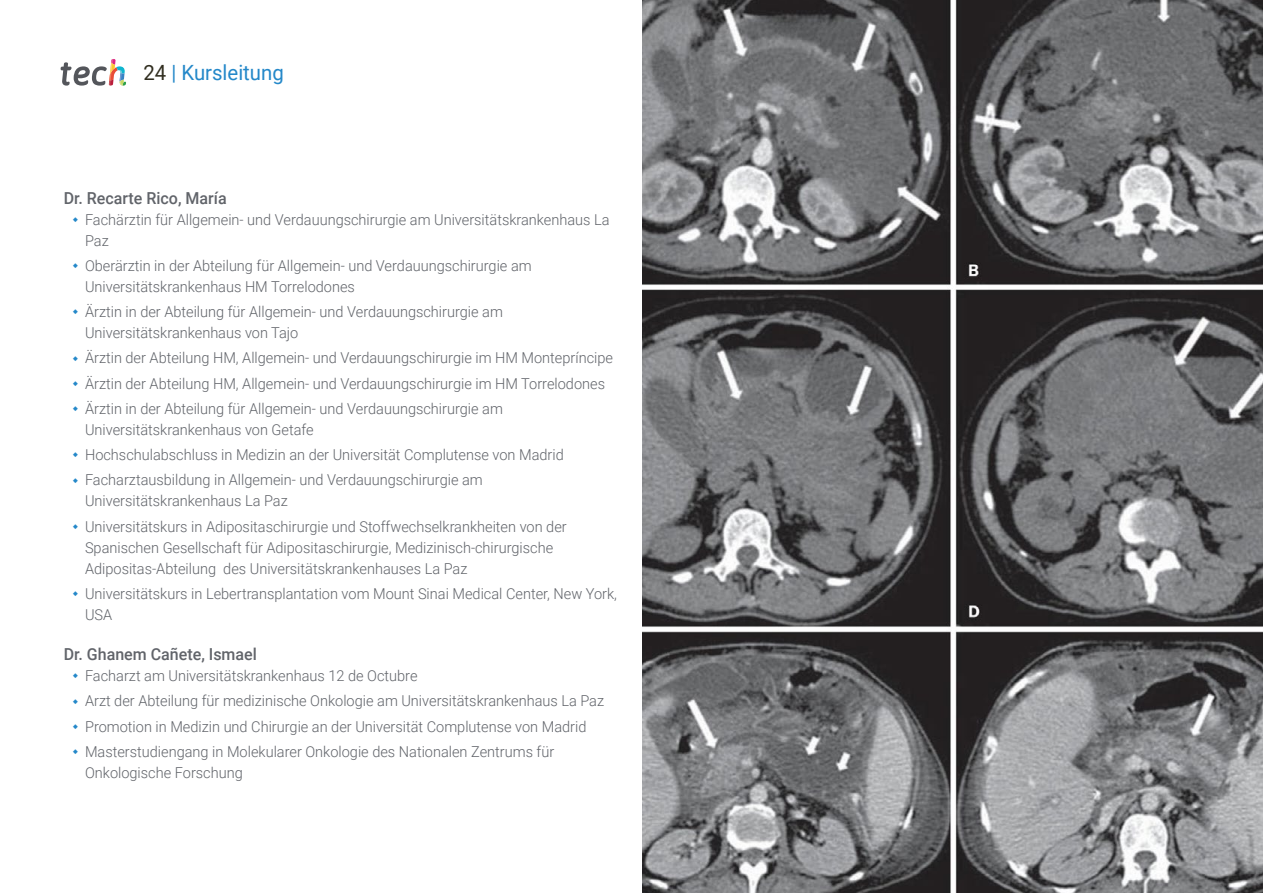
<style>
.page{position:relative;width:1263px;height:893px;background:#fff}
.page>*{position:absolute;margin:0;border:0;box-sizing:border-box;transform-origin:0 0}
.t1{font:21px "Roboto";color:#2488c9}
.t2{font:500 16.5px "Roboto";color:#61646a}
.t3{font:300 15px/25.2px "Roboto";color:#61646a}
.s1{color:#312e20}
</style>
<div class="page">
<svg style="left:61px;top:59px;width:65px;height:27px"></svg>
<img style="left:642px;top:0;width:621px;height:893px">
<h1 class="t1" style="left:144px;top:57px;width:142px"><span class="s1">24</span> | Kursleitung</h1>
<p class="t2" style="left:64px;top:186px;width:164px">Dr. Recarte Rico, María</p>
<p class="t3" style="left:85px;top:208px;width:526px;line-height:21px">Fachärztin für Allgemein- und Verdauungschirurgie am Universitätskrankenhaus La<br>Paz</p>
<p class="t3" style="left:85px;top:254px;width:448px;line-height:21px">Oberärztin in der Abteilung für Allgemein- und Verdauungschirurgie am<br>Universitätskrankenhaus HM Torrelodones</p>
<p class="t3" style="left:85px;top:301px;width:419px;line-height:21px">Ärztin in der Abteilung für Allgemein- und Verdauungschirurgie am<br>Universitätskrankenhaus von Tajo</p>
<p class="t3" style="left:85px;top:345px;width:529px">Ärztin der Abteilung HM, Allgemein- und Verdauungschirurgie im HM Montepríncipe<br>Ärztin der Abteilung HM, Allgemein- und Verdauungschirurgie im HM Torrelodones<br>Ärztin in der Abteilung für Allgemein- und Verdauungschirurgie am</p>
<p class="t3" style="left:85px;top:416px;width:480px">Universitätskrankenhaus von Getafe<br>Hochschulabschluss in Medizin an der Universität Complutense von Madrid<br>Facharztausbildung in Allgemein- und Verdauungschirurgie am</p>
<p class="t3" style="left:85px;top:488px;width:483px">Universitätskrankenhaus La Paz<br>Universitätskurs in Adipositaschirurgie und Stoffwechselkrankheiten von der</p>
<p class="t3" style="left:85px;top:536px;width:470px;line-height:21px">Spanischen Gesellschaft für Adipositaschirurgie, Medizinisch-chirurgische<br>Adipositas-Abteilung des Universitätskrankenhauses La Paz</p>
<p class="t3" style="left:85px;top:582px;width:533px;line-height:21px">Universitätskurs in Lebertransplantation vom Mount Sinai Medical Center, New York,<br>USA</p>
<p class="t2" style="left:64px;top:643px;width:195px">Dr. Ghanem Cañete, Ismael</p>
<p class="t3" style="left:85px;top:663px;width:521px">Facharzt am Universitätskrankenhaus 12 de Octubre<br>Arzt der Abteilung für medizinische Onkologie am Universitätskrankenhaus La Paz Promotion in Medizin und Chirurgie an der Universität Complutense von Madrid Masterstudiengang in Molekularer Onkologie des Nationalen Zentrums für</p>
<p class="t3" style="left:85px;top:759px;width:159px">Onkologische Forschung</p>
</div>
